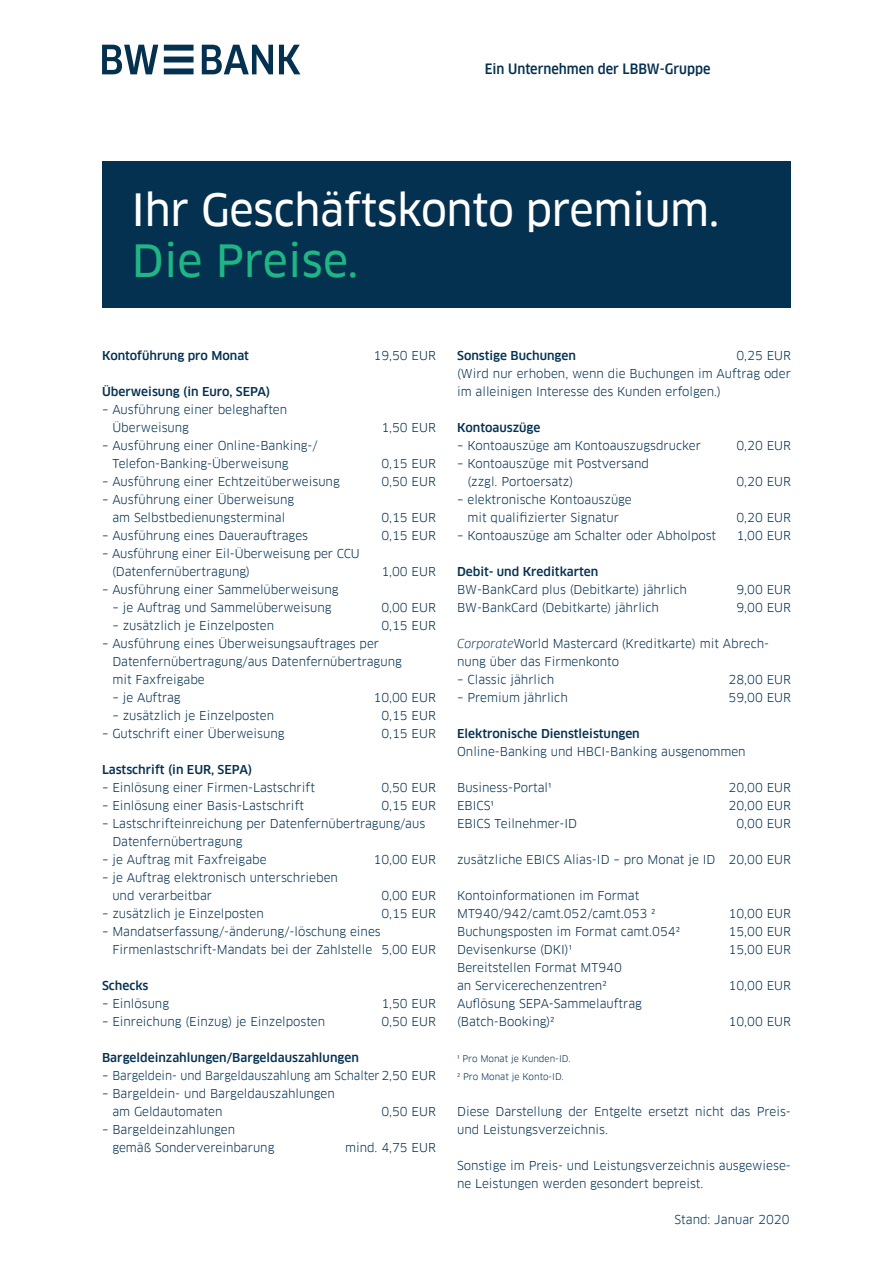
<style>
.page{position:relative;width:893px;height:1263px;background:#fff}
.page>*{position:absolute;margin:0;border:0;box-sizing:border-box;transform-origin:0 0}
.t1{font:43.5px "Clanfor LBBW News";letter-spacing:-.01em;color:#fff}
.t2{font:43.5px "Clanfor LBBW News";color:#1eb684}
.t3{font:500 13.95px "Clanfor LBBW Narr";color:#053150}
.t4{font:12px/18px "Clanfor LBBW";color:#053150}
.t5{font:500 12px "Clanfor LBBW";color:#053150}
.t6{font:9px/18px "Clanfor LBBW";color:#053150}
.s1{font-style:italic}
</style>
<div class="page">
<div style="left:102px;top:162px;width:689px;height:146px;background:#053150"></div>
<svg style="left:102px;top:45px;width:198px;height:29px"></svg>
<p class="t3" style="left:485px;top:61px;width:227px">Ein Unternehmen der LBBW-Gruppe</p>
<h1 class="t1" style="left:131px;top:184px;width:589px">Ihr Geschäftskonto premium.</h1>
<h1 class="t2" style="left:132px;top:236px;width:228px">Die Preise.</h1>
<p class="t5" style="left:102px;top:348px;width:148px">Kontoführung pro Monat</p>
<p class="t4" style="left:373px;top:346px;width:64px">19,50 EUR</p>
<p class="t5" style="left:102px;top:384px;width:170px">Überweisung (in Euro, SEPA)</p>
<p class="t4" style="left:112px;top:400px;width:176px;text-indent:-10px">– Ausführung einer beleghaften<br>Überweisung</p>
<p class="t4" style="left:381px;top:418px;width:56px">1,50 EUR</p>
<p class="t4" style="left:112px;top:436px;width:207px;text-indent:-10px">– Ausführung einer Online-Banking-/<br>Telefon-Banking-Überweisung</p>
<p class="t4" style="left:381px;top:454px;width:56px">0,15 EUR</p>
<p class="t4" style="left:102px;top:472px;width:239px">– Ausführung einer Echtzeitüberweisung</p>
<p class="t4" style="left:381px;top:472px;width:56px">0,50 EUR</p>
<p class="t4" style="left:102px;top:490px;width:194px;text-align:center">– Ausführung einer Überweisung am Selbstbedienungsterminal</p>
<p class="t4" style="left:381px;top:508px;width:56px">0,15 EUR</p>
<p class="t4" style="left:102px;top:526px;width:208px">– Ausführung eines Dauerauftrages</p>
<p class="t4" style="left:381px;top:526px;width:56px">0,15 EUR</p>
<p class="t4" style="left:112px;top:544px;width:249px;text-indent:-10px">– Ausführung einer Eil-Überweisung per CCU (Datenfernübertragung)</p>
<p class="t4" style="left:381px;top:562px;width:56px">1,00 EUR</p>
<p class="t4" style="left:102px;top:580px;width:238px">– Ausführung einer Sammelüberweisung</p>
<p class="t4" style="left:112px;top:598px;width:221px">– je Auftrag und Sammelüberweisung</p>
<p class="t4" style="left:381px;top:598px;width:56px">0,00 EUR</p>
<p class="t4" style="left:112px;top:616px;width:163px">– zusätzlich je Einzelposten</p>
<p class="t4" style="left:381px;top:616px;width:56px">0,15 EUR</p>
<p class="t4" style="left:112px;top:634px;width:291px;text-indent:-10px">– Ausführung eines Überweisungsauftrages per<br>Datenfernübertragung/aus Datenfernübertragung mit Faxfreigabe</p>
<p class="t4" style="left:112px;top:688px;width:70px">– je Auftrag</p>
<p class="t4" style="left:373px;top:688px;width:64px">10,00 EUR</p>
<p class="t4" style="left:112px;top:706px;width:163px">– zusätzlich je Einzelposten</p>
<p class="t4" style="left:381px;top:706px;width:56px">0,15 EUR</p>
<p class="t4" style="left:102px;top:724px;width:184px">– Gutschrift einer Überweisung</p>
<p class="t4" style="left:381px;top:724px;width:56px">0,15 EUR</p>
<p class="t5" style="left:102px;top:762px;width:152px">Lastschrift (in EUR, SEPA)</p>
<p class="t4" style="left:102px;top:778px;width:214px">– Einlösung einer Firmen-Lastschrift</p>
<p class="t4" style="left:381px;top:778px;width:56px">0,50 EUR</p>
<p class="t4" style="left:102px;top:796px;width:204px">– Einlösung einer Basis-Lastschrift</p>
<p class="t4" style="left:381px;top:796px;width:56px">0,15 EUR</p>
<p class="t4" style="left:112px;top:814px;width:314px;text-indent:-10px">– Lastschrifteinreichung per Datenfernübertragung/aus<br>Datenfernübertragung</p>
<p class="t4" style="left:102px;top:850px;width:166px">– je Auftrag mit Faxfreigabe</p>
<p class="t4" style="left:373px;top:850px;width:64px">10,00 EUR</p>
<p class="t4" style="left:112px;top:868px;width:227px;text-indent:-10px">– je Auftrag elektronisch unterschrieben und verarbeitbar</p>
<p class="t4" style="left:381px;top:886px;width:56px">0,00 EUR</p>
<p class="t4" style="left:102px;top:904px;width:163px">– zusätzlich je Einzelposten</p>
<p class="t4" style="left:381px;top:904px;width:56px">0,15 EUR</p>
<p class="t4" style="left:112px;top:922px;width:325px;text-indent:-10px">– Mandatserfassung/-änderung/-löschung eines<br>Firmenlastschrift-Mandats bei der Zahlstelle 5,00 EUR</p>
<p class="t5" style="left:102px;top:978px;width:48px">Schecks</p>
<p class="t4" style="left:102px;top:994px;width:69px">– Einlösung</p>
<p class="t4" style="left:381px;top:994px;width:56px">1,50 EUR</p>
<p class="t4" style="left:102px;top:1012px;width:225px">– Einreichung (Einzug) je Einzelposten</p>
<p class="t4" style="left:381px;top:1012px;width:56px">0,50 EUR</p>
<p class="t5" style="left:102px;top:1050px;width:258px">Bargeldeinzahlungen/Bargeldauszahlungen</p>
<p class="t4" style="left:102px;top:1066px;width:335px">– Bargeldein- und Bargeldauszahlung am Schalter 2,50 EUR</p>
<p class="t4" style="left:112px;top:1084px;width:224px;text-indent:-10px">– Bargeldein- und Bargeldauszahlungen am Geldautomaten</p>
<p class="t4" style="left:381px;top:1102px;width:56px">0,50 EUR</p>
<p class="t4" style="left:112px;top:1120px;width:164px;text-indent:-10px">– Bargeldeinzahlungen gemäß Sondervereinbarung</p>
<p class="t4" style="left:345px;top:1138px;width:92px">mind. 4,75 EUR</p>
<p class="t5" style="left:457px;top:348px;width:120px">Sonstige Buchungen</p>
<p class="t4" style="left:457px;top:346px;width:335px;text-align:justify;text-indent:279px">0,25 EUR (Wird nur erhoben, wenn die Buchungen im Auftrag oder im alleinigen Interesse des Kunden erfolgen.)</p>
<p class="t5" style="left:457px;top:420px;width:85px">Kontoauszüge</p>
<p class="t4" style="left:457px;top:436px;width:245px">– Kontoauszüge am Kontoauszugsdrucker</p>
<p class="t4" style="left:736px;top:436px;width:56px">0,20 EUR</p>
<p class="t4" style="left:467px;top:454px;width:183px;text-indent:-10px">– Kontoauszüge mit Postversand (zzgl. Portoersatz)</p>
<p class="t4" style="left:736px;top:472px;width:56px">0,20 EUR</p>
<p class="t4" style="left:457px;top:490px;width:176px;text-align:center">– elektronische Kontoauszüge mit qualifizierter Signatur</p>
<p class="t4" style="left:736px;top:508px;width:56px">0,20 EUR</p>
<p class="t4" style="left:457px;top:526px;width:261px">– Kontoauszüge am Schalter oder Abholpost</p>
<p class="t4" style="left:736px;top:526px;width:56px">1,00 EUR</p>
<p class="t5" style="left:457px;top:564px;width:143px">Debit- und Kreditkarten</p>
<p class="t4" style="left:457px;top:580px;width:231px">BW-BankCard plus (Debitkarte) jährlich</p>
<p class="t4" style="left:736px;top:580px;width:56px">9,00 EUR</p>
<p class="t4" style="left:457px;top:598px;width:203px">BW-BankCard (Debitkarte) jährlich</p>
<p class="t4" style="left:736px;top:598px;width:56px">9,00 EUR</p>
<p class="t4" style="left:457px;top:634px;width:313px"><span class="s1">Corporate</span>World Mastercard (Kreditkarte) mit Abrech&shy;nung über das Firmenkonto</p>
<p class="t4" style="left:457px;top:670px;width:99px">– Classic jährlich</p>
<p class="t4" style="left:729px;top:670px;width:64px">28,00 EUR</p>
<p class="t4" style="left:457px;top:688px;width:112px">– Premium jährlich</p>
<p class="t4" style="left:729px;top:688px;width:64px">59,00 EUR</p>
<p class="t5" style="left:457px;top:726px;width:184px">Elektronische Dienstleistungen</p>
<p class="t4" style="left:457px;top:742px;width:290px">Online-Banking und HBCI-Banking ausgenommen</p>
<p class="t4" style="left:457px;top:778px;width:96px">Business-Portal1</p>
<p class="t4" style="left:729px;top:778px;width:64px">20,00 EUR</p>
<p class="t4" style="left:457px;top:796px;width:38px">EBICS1</p>
<p class="t4" style="left:729px;top:796px;width:64px">20,00 EUR</p>
<p class="t4" style="left:457px;top:814px;width:121px">EBICS Teilnehmer-ID</p>
<p class="t4" style="left:736px;top:814px;width:56px">0,00 EUR</p>
<p class="t4" style="left:457px;top:850px;width:335px">zusätzliche EBICS Alias-ID – pro Monat je ID 20,00 EUR</p>
<p class="t4" style="left:457px;top:886px;width:200px">Kontoinformationen im Format<br>MT940/942/camt.052/camt.053 2</p>
<p class="t4" style="left:729px;top:904px;width:64px">10,00 EUR</p>
<p class="t4" style="left:457px;top:922px;width:224px">Buchungsposten im Format camt.0542</p>
<p class="t4" style="left:729px;top:922px;width:64px">15,00 EUR</p>
<p class="t4" style="left:457px;top:940px;width:116px">Devisenkurse (DKI)1</p>
<p class="t4" style="left:729px;top:940px;width:64px">15,00 EUR</p>
<p class="t4" style="left:457px;top:958px;width:166px">Bereitstellen Format MT940 an Servicerechenzentren2</p>
<p class="t4" style="left:729px;top:976px;width:64px">10,00 EUR</p>
<p class="t4" style="left:457px;top:994px;width:186px">Auflösung SEPA-Sammelauftrag (Batch-Booking)2</p>
<p class="t4" style="left:729px;top:1012px;width:64px">10,00 EUR</p>
<p class="t6" style="left:457px;top:1049px;width:115px">1 Pro Monat je Kunden-ID.<br>2 Pro Monat je Konto-ID.</p>
<p class="t4" style="left:457px;top:1102px;width:335px">Diese Darstellung der Entgelte ersetzt nicht das Preis&shy;und Leistungsverzeichnis.</p>
<p class="t4" style="left:457px;top:1156px;width:335px">Sonstige im Preis- und Leistungsverzeichnis ausgewiese&shy;ne Leistungen werden gesondert bepreist.</p>
<p class="t4" style="left:675px;top:1210px;width:117px">Stand: Januar 2020</p>
</div>
